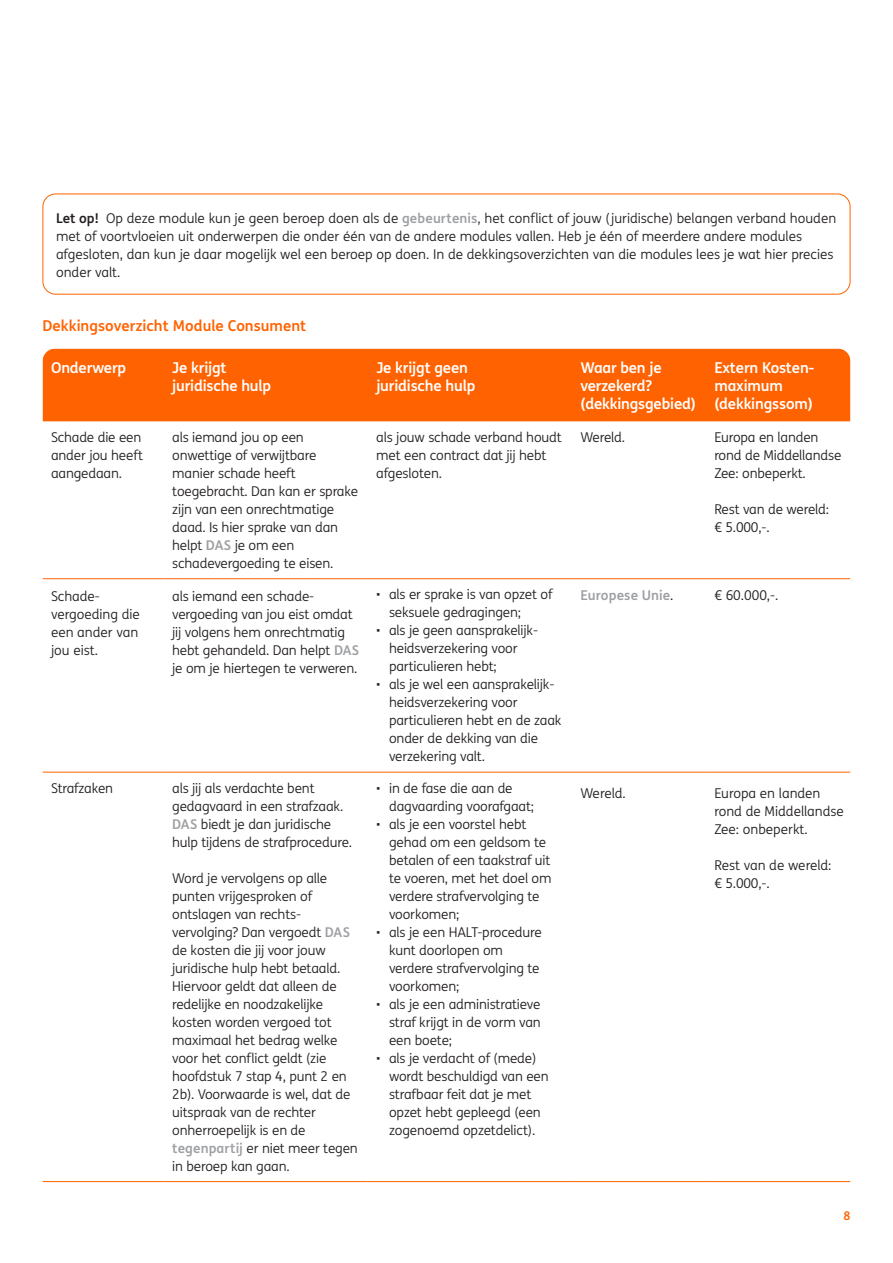
<style>
.page{position:relative;width:893px;height:1263px;background:#fff}
.page>*{position:absolute;margin:0;border:0;box-sizing:border-box;transform-origin:0 0}
.t1{font:700 15px/18px "ING Me";letter-spacing:-.01em;color:#fff}
.Tabel_Heading{font:700 15px "ING Me";color:#ff6200}
.Body_text{font:13.5px/18px "ING Me";letter-spacing:-.01em;color:#231f20}
.t2{font:700 13.5px "ING Me";letter-spacing:.005em;color:#9d9fa2}
.t3{font:700 12px "ING Me";color:#ff6200}
.s1{font-weight:700}
.s2{font-weight:700;color:#9d9fa2}
.s3{font-weight:400;color:#231f20}
</style>
<div class="page">
<div style="left:43px;top:194px;width:807px;height:101px;border:1px solid #ff6200;border-radius:13px"></div>
<div style="left:43px;top:349px;width:807px;height:72px;background:#ff6200"></div>
<hr style="left:43px;top:578px;width:121px;height:1px;background:#ff6200">
<hr style="left:164px;top:578px;width:204px;height:1px;background:#ff6200">
<hr style="left:368px;top:578px;width:204px;height:1px;background:#ff6200">
<hr style="left:572px;top:578px;width:134px;height:1px;background:#ff6200">
<hr style="left:706px;top:578px;width:144px;height:1px;background:#ff6200">
<hr style="left:43px;top:772px;width:121px;height:1px;background:#ff6200">
<hr style="left:164px;top:772px;width:204px;height:1px;background:#ff6200">
<hr style="left:368px;top:772px;width:204px;height:1px;background:#ff6200">
<hr style="left:572px;top:772px;width:134px;height:1px;background:#ff6200">
<hr style="left:706px;top:772px;width:144px;height:1px;background:#ff6200">
<hr style="left:43px;top:1181px;width:121px;height:1px;background:#ff6200">
<hr style="left:164px;top:1181px;width:204px;height:1px;background:#ff6200">
<hr style="left:368px;top:1181px;width:204px;height:1px;background:#ff6200">
<hr style="left:572px;top:1181px;width:134px;height:1px;background:#ff6200">
<hr style="left:706px;top:1181px;width:144px;height:1px;background:#ff6200">
<p class="Body_text" style="left:56px;top:208px;width:782px"><span class="s1">Let op!</span> Op deze module kun je geen beroep doen als de <span class="s2">gebeurtenis</span>, het conflict of jouw (juridische) belangen verband houden met of voortvloeien uit onderwerpen die onder één van de andere modules vallen. Heb je één of meerdere andere modules afgesloten, dan kun je daar mogelijk wel een beroep op doen. In de dekkingsoverzichten van die modules lees je wat hier precies onder valt.</p>
<p class="Tabel_Heading" style="left:43px;top:313px;width:265px">Dekkingsoverzicht Module Consument</p>
<p class="t1" style="left:51px;top:357px;width:77px">Onderwerp</p>
<p class="t1" style="left:172px;top:357px;width:100px">Je krijgt juridische hulp</p>
<p class="t1" style="left:376px;top:357px;width:100px">Je krijgt geen juridische hulp</p>
<p class="t1" style="left:580px;top:357px;width:117px">Waar ben je verzekerd? (dekkingsgebied)</p>
<p class="t1" style="left:714px;top:357px;width:102px">Extern Kosten&shy;maximum (dekkingssom)</p>
<p class="Body_text" style="left:51px;top:428px;width:93px;text-align:justify">Schade die een ander jou heeft aangedaan.</p>
<p class="Body_text" style="left:172px;top:428px;width:187px">als iemand jou op een onwettige of verwijtbare manier schade heeft toegebracht. Dan kan er sprake zijn van een onrechtmatige daad. Is hier sprake van dan helpt <span class="s2">DAS</span> je om een schadevergoeding te eisen.</p>
<p class="Body_text" style="left:376px;top:428px;width:187px">als jouw schade verband houdt met een contract dat jij hebt afgesloten.</p>
<p class="Body_text" style="left:580px;top:428px;width:46px">Wereld.</p>
<p class="Body_text" style="left:714px;top:428px;width:129px">Europa en landen rond de Middellandse<br>Zee: onbeperkt.</p>
<p class="Body_text" style="left:714px;top:500px;width:116px">Rest van de wereld: € 5.000,-.</p>
<p class="Body_text" style="left:51px;top:586px;width:90px">Schade&shy;vergoeding die een ander van jou eist.</p>
<p class="Body_text" style="left:172px;top:586px;width:188px">als iemand een schade&shy;vergoeding van jou eist omdat jij volgens hem onrechtmatig hebt gehandeld. Dan helpt <span class="s2">DAS </span>je om je hiertegen te verweren.</p>
<p class="Body_text" style="left:389px;top:585px;width:165px;text-indent:-13px">• als er sprake is van opzet of seksuele gedragingen;</p>
<p class="Body_text" style="left:389px;top:621px;width:150px;text-indent:-13px">• als je geen aansprakelijk&shy;heidsverzekering voor particulieren hebt;</p>
<p class="Body_text" style="left:389px;top:675px;width:174px;text-indent:-13px">• als je wel een aansprakelijk&shy;heidsverzekering voor particulieren hebt en de zaak onder de dekking van die verzekering valt.</p>
<p class="Body_text" style="left:51px;top:778px;width:64px">Strafzaken</p>
<p class="Body_text" style="left:172px;top:778px;width:181px">als jij als verdachte bent gedagvaard in een strafzaak.<br><span class="s2">DAS</span> biedt je dan juridische hulp tijdens de strafprocedure.</p>
<p class="Body_text" style="left:172px;top:868px;width:187px">Word je vervolgens op alle punten vrijgesproken of ontslagen van rechts&shy;vervolging? Dan vergoedt <span class="s2">DAS </span>de kosten die jij voor jouw juridische hulp hebt betaald.<br>Hiervoor geldt dat alleen de redelijke en noodzakelijke kosten worden vergoed tot maximaal het bedrag welke voor het conflict geldt (zie hoofdstuk 7 stap 4, punt 2 en<br>2b). Voorwaarde is wel, dat de uitspraak van de rechter onherroepelijk is en de <span class="s2">tegenpartij</span> er niet meer tegen in beroep kan gaan.</p>
<p class="Body_text" style="left:389px;top:778px;width:147px;text-indent:-13px">• in de fase die aan de dagvaarding voorafgaat;</p>
<p class="Body_text" style="left:389px;top:814px;width:164px;text-indent:-13px">• als je een voorstel hebt gehad om een geldsom te betalen of een taakstraf uit te voeren, met het doel om verdere strafvervolging te voorkomen;</p>
<p class="Body_text" style="left:389px;top:922px;width:154px;text-indent:-13px">• als je een HALT-procedure kunt doorlopen om verdere strafvervolging te voorkomen;</p>
<p class="Body_text" style="left:389px;top:994px;width:153px;text-align:justify;text-indent:-13px">• als je een administratieve straf krijgt in de vorm van een boete;</p>
<p class="Body_text" style="left:389px;top:1048px;width:161px;text-indent:-13px">• als je verdacht of (mede) wordt beschuldigd van een strafbaar feit dat je met opzet hebt gepleegd (een zogenoemd opzetdelict).</p>
<p class="t2" style="left:580px;top:585px;width:94px">Europese Unie<span class="s3">.</span></p>
<p class="Body_text" style="left:714px;top:586px;width:66px">€ 60.000,-.</p>
<p class="Body_text" style="left:580px;top:784px;width:47px">Wereld.</p>
<p class="Body_text" style="left:714px;top:784px;width:131px">Europa en landen rond de Middellandse<br>Zee: onbeperkt.</p>
<p class="Body_text" style="left:714px;top:856px;width:119px">Rest van de wereld: € 5.000,-.</p>
<p class="t3" style="left:843px;top:1206px;width:8px">8</p>
</div>
